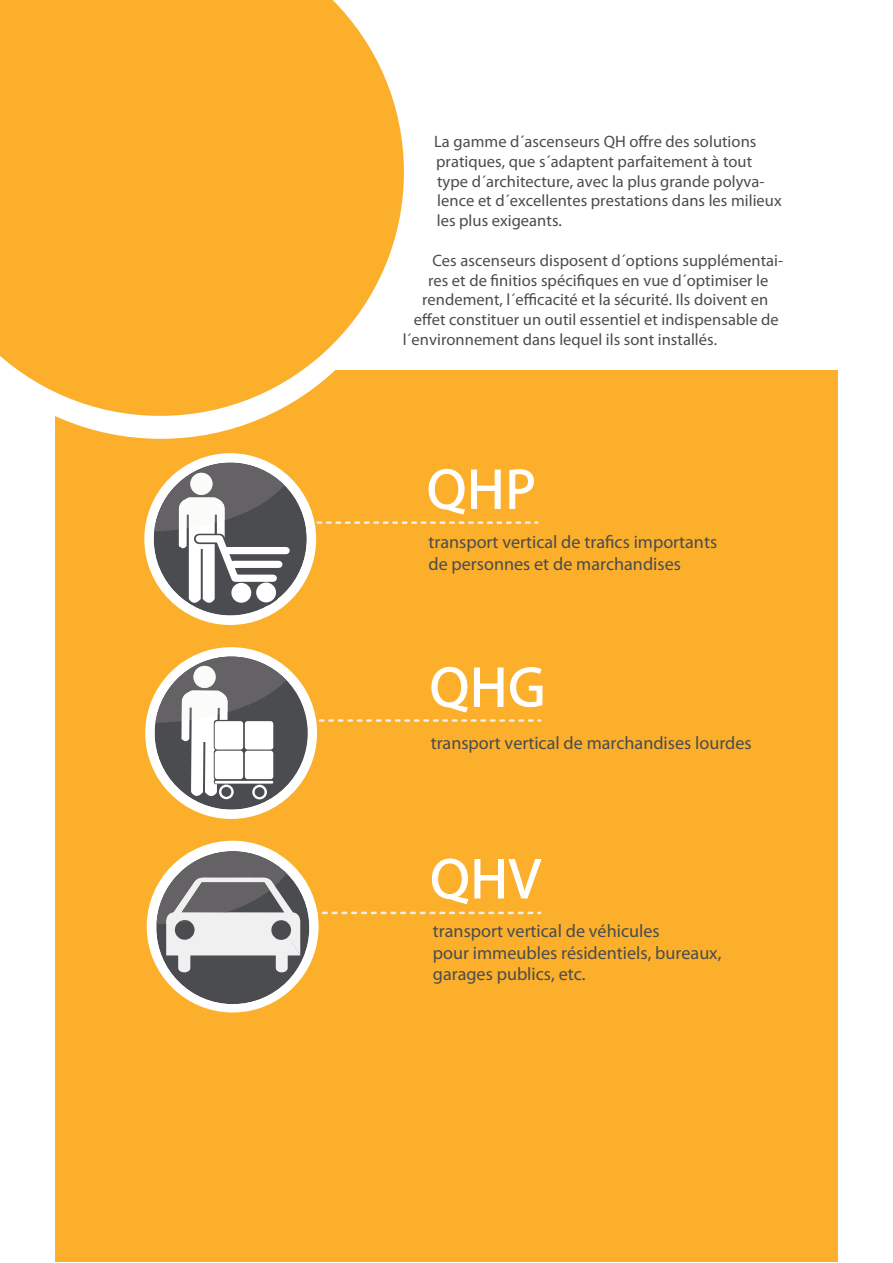
<style>
.page{position:relative;width:893px;height:1263px;background:#fff}
.page>*{position:absolute;margin:0;border:0;box-sizing:border-box;transform-origin:0 0}
.t1{font:56.85px "Kabel Itc TEE";letter-spacing:.02em;color:#fff}
.t2{font:18.15px/21.8px "Zurich Cn BT";color:#4a4c4f}
.t3{font:16.5px/19.8px "Zurich Cn BT";letter-spacing:.005em;color:#4a4c4f}
</style>
<div class="page">
<div style="left:56px;top:370px;width:782px;height:891px;background:#fbaf2b"></div>
<svg style="left:55px;top:416px;width:212px;height:23px;fill:#fff"></svg>
<svg style="left:0;top:0;width:404px;height:416px;background:#fbb63d"></svg>
<svg style="left:145px;top:647px;width:398px;height:172px"></svg>
<div style="left:215px;top:721px;width:28px;height:29px;background:#fff;border-radius:3px"></div>
<div style="left:245px;top:721px;width:28px;height:29px;background:#fff;border-radius:3px"></div>
<div style="left:215px;top:751px;width:28px;height:28px;background:#fff;border-radius:3px"></div>
<div style="left:245px;top:751px;width:28px;height:28px;background:#fff;border-radius:3px"></div>
<hr style="left:215px;top:781px;width:58px;height:3px;background:#fff">
<svg style="left:219px;top:785px;width:15px;height:14px"></svg>
<svg style="left:252px;top:785px;width:15px;height:14px"></svg>
<div style="left:221px;top:787px;width:10px;height:10px;background:#4a4c4f;border-radius:50%"></div>
<div style="left:255px;top:787px;width:9px;height:10px;background:#4a4c4f;border-radius:50%"></div>
<svg style="left:147px;top:841px;width:395px;height:172px"></svg>
<svg style="left:144px;top:453px;width:393px;height:172px"></svg>
<p class="t3" style="left:434px;top:133px;width:349px">La gamme d´ascenseurs QH offre des solutions pratiques, que s´adaptent parfaitement à tout type d´architecture, avec la plus grande polyva&shy;lence et d´excellentes prestations dans les milieux les plus exigeants.</p>
<p class="t3" style="left:432px;top:251px;width:352px">Ces ascenseurs disposent d´options supplémentai-</p>
<p class="t3" style="left:428px;top:271px;width:342px">res et de finitios spécifiques en vue d´optimiser le</p>
<p class="t3" style="left:422px;top:291px;width:348px">rendement, l´efficacité et la sécurité. Ils doivent en</p>
<p class="t3" style="left:414px;top:311px;width:366px">effet constituer un outil essentiel et indispensable de</p>
<p class="t3" style="left:403px;top:331px;width:316px">l´environnement dans lequel ils sont installés.</p>
<h1 class="t1" style="left:427px;top:468px;width:110px">QHP</h1>
<p class="t2" style="left:428px;top:532px;width:290px">transport vertical de trafics importants de personnes et de marchandises</p>
<h1 class="t1" style="left:430px;top:666px;width:117px">QHG</h1>
<p class="t2" style="left:431px;top:733px;width:322px">transport vertical de marchandises lourdes</p>
<h1 class="t1" style="left:430px;top:857px;width:112px">QHV</h1>
<p class="t2" style="left:433px;top:921px;width:290px">transport vertical de véhicules<br>pour immeubles résidentiels, bureaux, garages publics, etc.</p>
</div>
